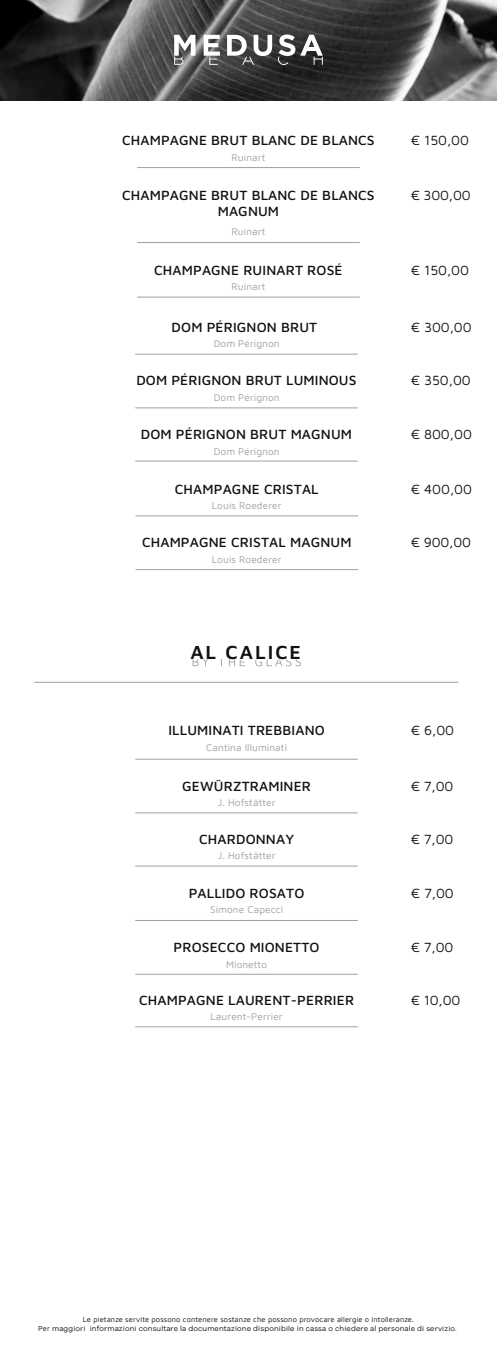
<style>
.page{position:relative;width:497px;height:1347px;background:#fff}
.page>*{position:absolute;margin:0;border:0;box-sizing:border-box;transform-origin:0 0}
.t1{font:600 19.5px "Maven Pro";letter-spacing:.1em;color:#13110c}
.t2{font:500 13.75px/16.5px "Maven Pro";letter-spacing:.01em;color:#13110c;text-align:center}
.t3{font:13.75px "Maven Pro";color:#13110c}
.t4{font:10px "Maven Pro";letter-spacing:.01em;color:#a0a0a0}
.t5{font:7.5px "Galyon";letter-spacing:.015em;color:#13110c}
.t6{font:7.5px "Maven Pro";letter-spacing:.015em;color:#13110c}
.s1{font-family:"Maven Pro"}
</style>
<div class="page">
<img style="left:0;top:0;width:496px;height:100px">
<svg style="left:174px;top:35px;width:21px;height:30px"></svg>
<svg style="left:203px;top:35px;width:16px;height:30px"></svg>
<svg style="left:227px;top:34px;width:95px;height:31px"></svg>
<hr style="left:34px;top:682px;width:424px;height:1px;background:#a0a0a0">
<hr style="left:135px;top:758px;width:222px;height:1px;background:#a0a0a0">
<hr style="left:135px;top:812px;width:222px;height:1px;background:#a0a0a0">
<hr style="left:135px;top:920px;width:222px;height:1px;background:#a0a0a0">
<hr style="left:135px;top:973px;width:222px;height:1px;background:#a0a0a0">
<hr style="left:135px;top:1026px;width:222px;height:1px;background:#a0a0a0">
<hr style="left:135px;top:865px;width:222px;height:1px;background:#a0a0a0">
<svg style="left:192px;top:659px;width:16px;height:7px"></svg>
<svg style="left:228px;top:659px;width:17px;height:7px"></svg>
<svg style="left:255px;top:659px;width:45px;height:7px"></svg>
<hr style="left:135px;top:354px;width:222px;height:1px;background:#a0a0a0">
<hr style="left:137px;top:242px;width:222px;height:1px;background:#a0a0a0">
<hr style="left:135px;top:407px;width:222px;height:1px;background:#a0a0a0">
<hr style="left:135px;top:461px;width:222px;height:1px;background:#a0a0a0">
<hr style="left:135px;top:515px;width:222px;height:1px;background:#a0a0a0">
<hr style="left:135px;top:569px;width:222px;height:1px;background:#a0a0a0">
<hr style="left:137px;top:167px;width:222px;height:1px;background:#a0a0a0">
<hr style="left:137px;top:297px;width:222px;height:1px;background:#a0a0a0">
<p class="t2" style="left:122px;top:131px;width:254px">CHAMPAGNE BRUT BLANC DE BLANCS</p>
<p class="t4" style="left:231px;top:150px;width:35px">Ruinart</p>
<p class="t3" style="left:410px;top:131px;width:60px">€ 150,00</p>
<p class="t2" style="left:122px;top:186px;width:254px">CHAMPAGNE BRUT BLANC DE BLANCS<br>MAGNUM</p>
<p class="t4" style="left:231px;top:224px;width:35px">Ruinart</p>
<p class="t3" style="left:410px;top:185px;width:61px">€ 300,00</p>
<p class="t2" style="left:154px;top:261px;width:190px">CHAMPAGNE RUINART ROSÉ</p>
<p class="t4" style="left:231px;top:280px;width:35px">Ruinart</p>
<p class="t3" style="left:410px;top:261px;width:60px">€ 150,00</p>
<p class="t2" style="left:171px;top:318px;width:147px">DOM PÉRIGNON BRUT</p>
<p class="t4" style="left:213px;top:337px;width:67px">Dom Pérignon</p>
<p class="t3" style="left:410px;top:317px;width:62px">€ 300,00</p>
<p class="t2" style="left:136px;top:371px;width:221px">DOM PÉRIGNON BRUT LUMINOUS</p>
<p class="t4" style="left:213px;top:390px;width:67px">Dom Pérignon</p>
<p class="t3" style="left:410px;top:371px;width:62px">€ 350,00</p>
<p class="t2" style="left:141px;top:425px;width:212px">DOM PÉRIGNON BRUT MAGNUM</p>
<p class="t4" style="left:213px;top:444px;width:67px">Dom Pérignon</p>
<p class="t3" style="left:410px;top:425px;width:63px">€ 800,00</p>
<p class="t2" style="left:175px;top:479px;width:145px">CHAMPAGNE CRISTAL</p>
<p class="t4" style="left:212px;top:498px;width:71px">Louis Roederer</p>
<p class="t3" style="left:410px;top:479px;width:63px">€ 400,00</p>
<p class="t2" style="left:142px;top:533px;width:211px">CHAMPAGNE CRISTAL MAGNUM</p>
<p class="t4" style="left:212px;top:552px;width:71px">Louis Roederer</p>
<p class="t3" style="left:410px;top:533px;width:61px">€ 900,00</p>
<h1 class="t1" style="left:190px;top:639px;width:112px">AL CALICE</h1>
<p class="t2" style="left:168px;top:721px;width:158px">ILLUMINATI TREBBIANO</p>
<p class="t4" style="left:206px;top:740px;width:82px">Cantina Illuminati</p>
<p class="t2" style="left:182px;top:776px;width:130px">GEWÜRZTRAMINER</p>
<p class="t4" style="left:217px;top:795px;width:59px">J. Hofstätter</p>
<p class="t3" style="left:410px;top:721px;width:45px">€ 6,00</p>
<p class="t3" style="left:410px;top:776px;width:44px">€ 7,00</p>
<p class="t2" style="left:199px;top:829px;width:96px">CHARDONNAY</p>
<p class="t4" style="left:217px;top:848px;width:59px">J. Hofstätter</p>
<p class="t3" style="left:410px;top:829px;width:44px">€ 7,00</p>
<p class="t2" style="left:188px;top:883px;width:117px">PALLIDO ROSATO</p>
<p class="t4" style="left:210px;top:902px;width:74px">Simone Capecci</p>
<p class="t3" style="left:410px;top:883px;width:45px">€ 7,00</p>
<p class="t2" style="left:173px;top:938px;width:147px">PROSECCO MIONETTO</p>
<p class="t4" style="left:226px;top:957px;width:42px">Mionetto</p>
<p class="t3" style="left:410px;top:937px;width:44px">€ 7,00</p>
<p class="t2" style="left:139px;top:990px;width:216px">CHAMPAGNE LAURENT-PERRIER</p>
<p class="t4" style="left:210px;top:1009px;width:73px">Laurent-Perrier</p>
<p class="t3" style="left:410px;top:990px;width:51px">€ 10,00</p>
<p class="t6" style="left:83px;top:1313px;width:332px">Le pietanze servite possono contenere sostanze che possono provocare allergie o intolleranze.</p>
<p class="t5" style="left:38px;top:1322px;width:419px"><span class="s1">Per</span> maggiori informazioni consultare la documentazione disponibile in cassa o chiedere al personale di servizio.</p>
</div>
